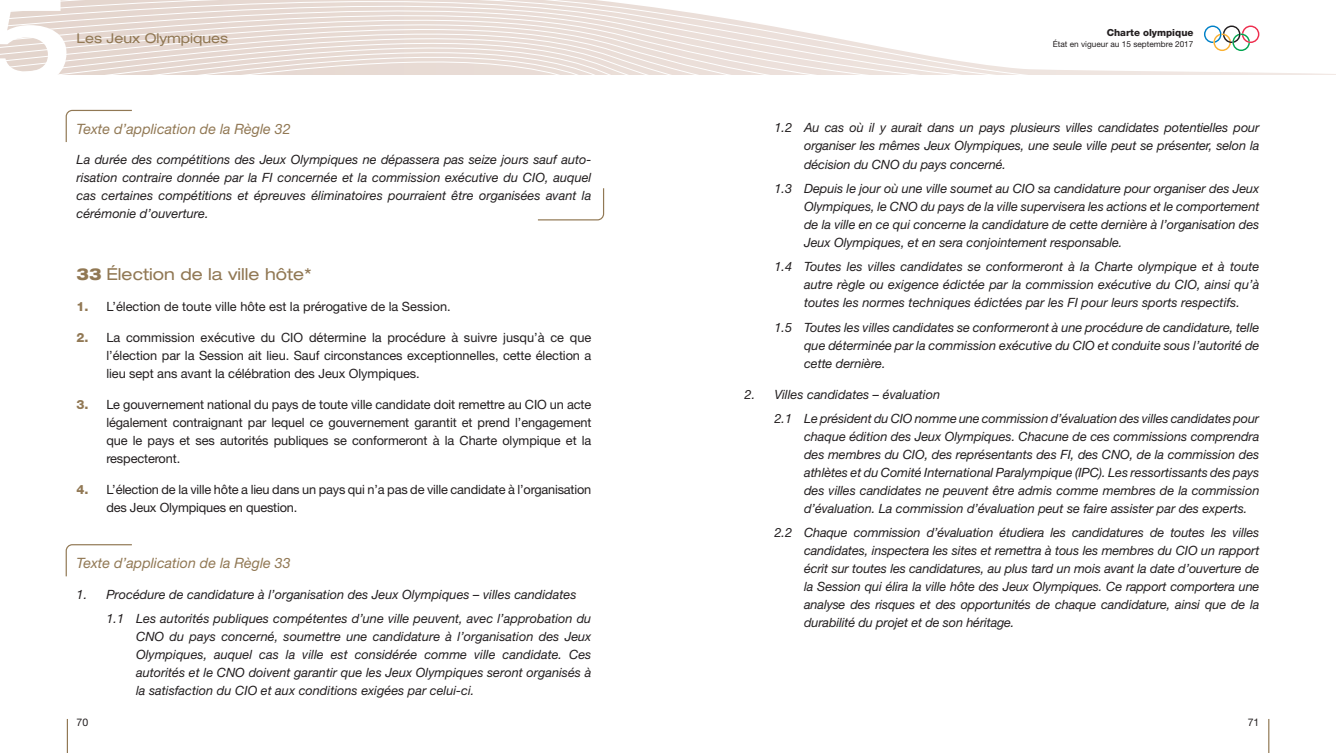
<style>
.page{position:relative;width:1336px;height:753px;background:#fff}
.page>*{position:absolute;margin:0;border:0;box-sizing:border-box;transform-origin:0 0}
.t1{font:expanded 16.5px "Helvetica Neue LT Std";color:#917854}
.t2{font:italic 14.25px "Helvetica Neue LT Std";color:#917854}
.t3{font:expanded 13.5px "Helvetica Neue LT Std";color:#917854}
.t4{font:italic 12.75px/18px "Helvetica Neue LT Std";color:#231f20;text-align:justify}
.t5{font:12.75px/18px "Helvetica Neue LT Std";letter-spacing:-.01em;color:#231f20;text-align:justify}
.t6{font:10.5px "Helvetica Neue LT Std";color:#231f20}
.t7{font:800 9.75px "Helvetica Neue LT Std";color:#231f20}
.t8{font:8.25px "Helvetica Neue LT Std";color:#231f20}
.s1{font-weight:800}
.s2{font-weight:800;color:#917854}
</style>
<div class="page">
<svg style="left:1104px;top:25px;width:218px;height:49px"></svg>
<svg style="left:66px;top:0;width:1038px;height:215px"></svg>
<svg style="left:1203px;top:26px;width:56px;height:25px"></svg>
<hr style="left:1267px;top:719px;width:2px;height:34px;background:#917854">
<hr style="left:67px;top:719px;width:1px;height:34px;background:#917854">
<svg style="left:0;top:0;width:66px;height:75px"></svg>
<svg style="left:65px;top:109px;width:68px;height:34px"></svg>
<svg style="left:536px;top:187px;width:68px;height:34px"></svg>
<svg style="left:65px;top:544px;width:67px;height:33px"></svg>
<p class="t3" style="left:77px;top:30px;width:153px">Les Jeux Olympiques</p>
<p class="t7" style="left:1106px;top:27px;width:88px">Charte olympique</p>
<p class="t8" style="left:1052px;top:39px;width:142px">état en vigueur au 15 septembre 2017</p>
<p class="t2" style="left:77px;top:120px;width:216px">Texte d’application de la Règle 32</p>
<p class="t4" style="left:77px;top:151px;width:516px">La durée des compétitions des Jeux Olympiques ne dépassera pas seize jours sauf auto&shy;risation contraire donnée par la FI concernée et la commission exécutive du CIO, auquel cas certaines compétitions et épreuves éliminatoires pourraient être organisées avant la cérémonie d’ouverture.</p>
<p class="t1" style="left:77px;top:264px;width:237px"><span class="s1">33</span> Élection de la ville hôte*</p>
<p class="t5" style="left:77px;top:297px;width:373px"><span class="s2">1.</span> L’élection de toute ville hôte est la prérogative de la Session.</p>
<p class="t5" style="left:106px;top:328px;width:486px;text-indent:-30px"><span class="s2">2.</span> La commission exécutive du CIO détermine la procédure à suivre jusqu’à ce que l’élection par la Session ait lieu. Sauf circonstances exceptionnelles, cette élection a lieu sept ans avant la célébration des Jeux Olympiques.</p>
<p class="t5" style="left:106px;top:395px;width:486px;text-indent:-30px"><span class="s2">3.</span> Le gouvernement national du pays de toute ville candidate doit remettre au CIO un acte légalement contraignant par lequel ce gouvernement garantit et prend l’engagement que le pays et ses autorités publiques se conformeront à la Charte olympique et la respecteront.</p>
<p class="t5" style="left:106px;top:480px;width:486px;text-indent:-30px"><span class="s2">4.</span> L’élection de la ville hôte a lieu dans un pays qui n’a pas de ville candidate à l’organisation des Jeux Olympiques en question.</p>
<p class="t2" style="left:77px;top:554px;width:216px">Texte d’application de la Règle 33</p>
<p class="t4" style="left:106px;top:581px;width:486px;line-height:24.5px;text-indent:-30px">1. Procédure de candidature à l’organisation des Jeux Olympiques – villes candidates<br>1.1 Les autorités publiques compétentes d’une ville peuvent, avec l’approbation du</p>
<p class="t4" style="left:136px;top:627px;width:456px">CNO du pays concerné, soumettre une candidature à l’organisation des Jeux Olympiques, auquel cas la ville est considérée comme ville candidate. Ces autorités et le CNO doivent garantir que les Jeux Olympiques seront organisés à la satisfaction du CIO et aux conditions exigées par celui-ci.</p>
<p class="t4" style="left:804px;top:119px;width:457px;text-indent:-30px">1.2 Au cas où il y aurait dans un pays plusieurs villes candidates potentielles pour organiser les mêmes Jeux Olympiques, une seule ville peut se présenter, selon la décision du CNO du pays concerné.</p>
<p class="t4" style="left:804px;top:179px;width:457px;text-indent:-30px">1.3 Depuis le jour où une ville soumet au CIO sa candidature pour organiser des Jeux Olympiques, le CNO du pays de la ville supervisera les actions et le comportement de la ville en ce qui concerne la candidature de cette dernière à l’organisation des Jeux Olympiques, et en sera conjointement responsable.</p>
<p class="t4" style="left:804px;top:257px;width:457px;text-indent:-30px">1.4 Toutes les villes candidates se conformeront à la Charte olympique et à toute autre règle ou exigence édictée par la commission exécutive du CIO, ainsi qu’à toutes les normes techniques édictées par les FI pour leurs sports respectifs.</p>
<p class="t4" style="left:804px;top:318px;width:456px;text-indent:-30px">1.5 Toutes les villes candidates se conformeront à une procédure de candidature, telle que déterminée par la commission exécutive du CIO et conduite sous l’autorité de cette dernière.</p>
<p class="t4" style="left:774px;top:381px;width:486px;line-height:24.3px;text-indent:-30px">2. Villes candidates – évaluation<br>2.1 Le président du CIO nomme une commission d’évaluation des villes candidates pour</p>
<p class="t4" style="left:804px;top:427px;width:457px">chaque édition des Jeux Olympiques. Chacune de ces commissions comprendra des membres du CIO, des représentants des FI, des CNO, de la commission des athlètes et du Comité International Paralympique (IPC). Les ressortissants des pays des villes candidates ne peuvent être admis comme membres de la commission d’évaluation. La commission d’évaluation peut se faire assister par des experts.</p>
<p class="t4" style="left:804px;top:523px;width:457px;text-indent:-30px">2.2 Chaque commission d’évaluation étudiera les candidatures de toutes les villes candidates, inspectera les sites et remettra à tous les membres du CIO un rapport écrit sur toutes les candidatures, au plus tard un mois avant la date d’ouverture de la Session qui élira la ville hôte des Jeux Olympiques. Ce rapport comportera une analyse des risques et des opportunités de chaque candidature, ainsi que de la durabilité du projet et de son héritage.</p>
<p class="t6" style="left:77px;top:716px;width:13px">70</p>
<p class="t6" style="left:1247px;top:716px;width:13px">71</p>
</div>
